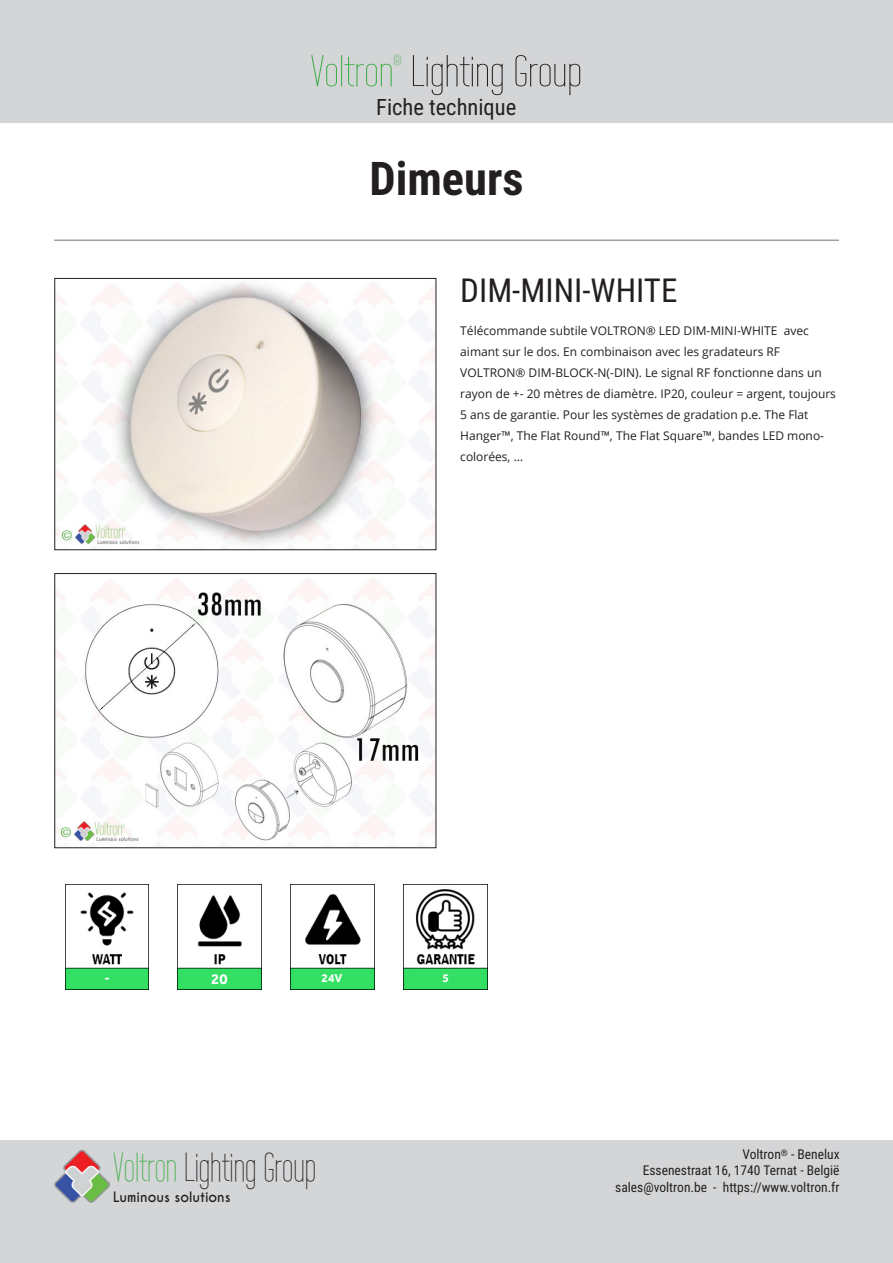
<style>
.page{position:relative;width:893px;height:1263px;background:#fff}
.page>*{position:absolute;margin:0;border:0;box-sizing:border-box;transform-origin:0 0}
.t1{font:700 46.5px "Roboto Condensed";color:#231f20}
.t2{font:43.5px "Wire One";color:#231f20;scale:1.2 1}
.t3{font:40.5px "Wire One";color:#231f20}
.t4{font:33px "Roboto Condensed";color:#231f20}
.t5{font:22.5px "Roboto Condensed";color:#231f20}
.t6{font:700 15px "Effra";color:#fff}
.t7{font:15px "Wire One";color:#40ae49;scale:1.2 1}
.t8{font:13.5px/16.5px "Roboto Condensed";color:#231f20;text-align:right}
.t9{font:700 13.5px "Caviar Dreams";color:#231f20}
.t10{font:12px/21px "Open Sans";color:#231f20}
.t11{font:700 12px "Effra";color:#fff}
.s1{color:#40ae49}
</style>
<div class="page">
<div style="left:0;top:1141px;width:893px;height:122px;background:#d4d5d7"></div>
<img style="left:55px;top:1150px;width:54px;height:53px">
<div style="left:0;top:0;width:893px;height:122px;background:#d4d5d7"></div>
<hr style="left:54px;top:239px;width:785px;height:2px;background:#a0a1a5">
<img style="left:56px;top:282px;width:378px;height:266px">
<div style="left:54px;top:278px;width:382px;height:272px;border:1px solid #231f20"></div>
<img style="left:65px;top:884px;width:84px;height:105px">
<img style="left:291px;top:884px;width:83px;height:105px">
<img style="left:178px;top:884px;width:83px;height:105px">
<img style="left:56px;top:579px;width:378px;height:267px">
<div style="left:54px;top:573px;width:382px;height:275px;border:1px solid #231f20"></div>
<img style="left:404px;top:889px;width:83px;height:100px">
<p class="t7" style="left:394px;top:52px;width:8px">®</p>
<h3 class="t5" style="left:376px;top:91px;width:142px">Fiche technique</h3>
<h2 class="t2" style="left:311px;top:47px;width:228px"><span class="s1">Voltron</span> Lighting Group</h2>
<h1 class="t1" style="left:369px;top:146px;width:156px">Dimeurs</h1>
<h3 class="t4" style="left:460px;top:268px;width:219px">DIM-MINI-WHITE</h3>
<p class="t10" style="left:460px;top:320px;width:377px">Télécommande subtile VOLTRON® LED DIM-MINI-WHITE avec aimant sur le dos. En combinaison avec les gradateurs RF VOLTRON® DIM-BLOCK-N(-DIN). Le signal RF fonctionne dans un rayon de +- 20 mètres de diamètre. IP20, couleur = argent, toujours 5 ans de garantie. Pour les systèmes de gradation p.e. The Flat Hanger™, The Flat Round™, The Flat Square™, bandes LED mono&shy;colorées, …</p>
<p class="t11" style="left:104px;top:970px;width:7px">-</p>
<p class="t6" style="left:211px;top:969px;width:18px">20</p>
<p class="t11" style="left:321px;top:970px;width:23px">24V</p>
<p class="t11" style="left:442px;top:971px;width:8px">5</p>
<h3 class="t3" style="left:113px;top:1145px;width:204px"><span class="s1">Voltron</span> Lighting Group</h3>
<p class="t9" style="left:113px;top:1189px;width:119px">Luminous solutions</p>
<p class="t8" style="left:615px;top:1145px;width:226px">Voltron<sup>®</sup> - Benelux<br>Essenestraat 16, 1740 Ternat - België sales@voltron.be - https://www.voltron.fr</p>
</div>
